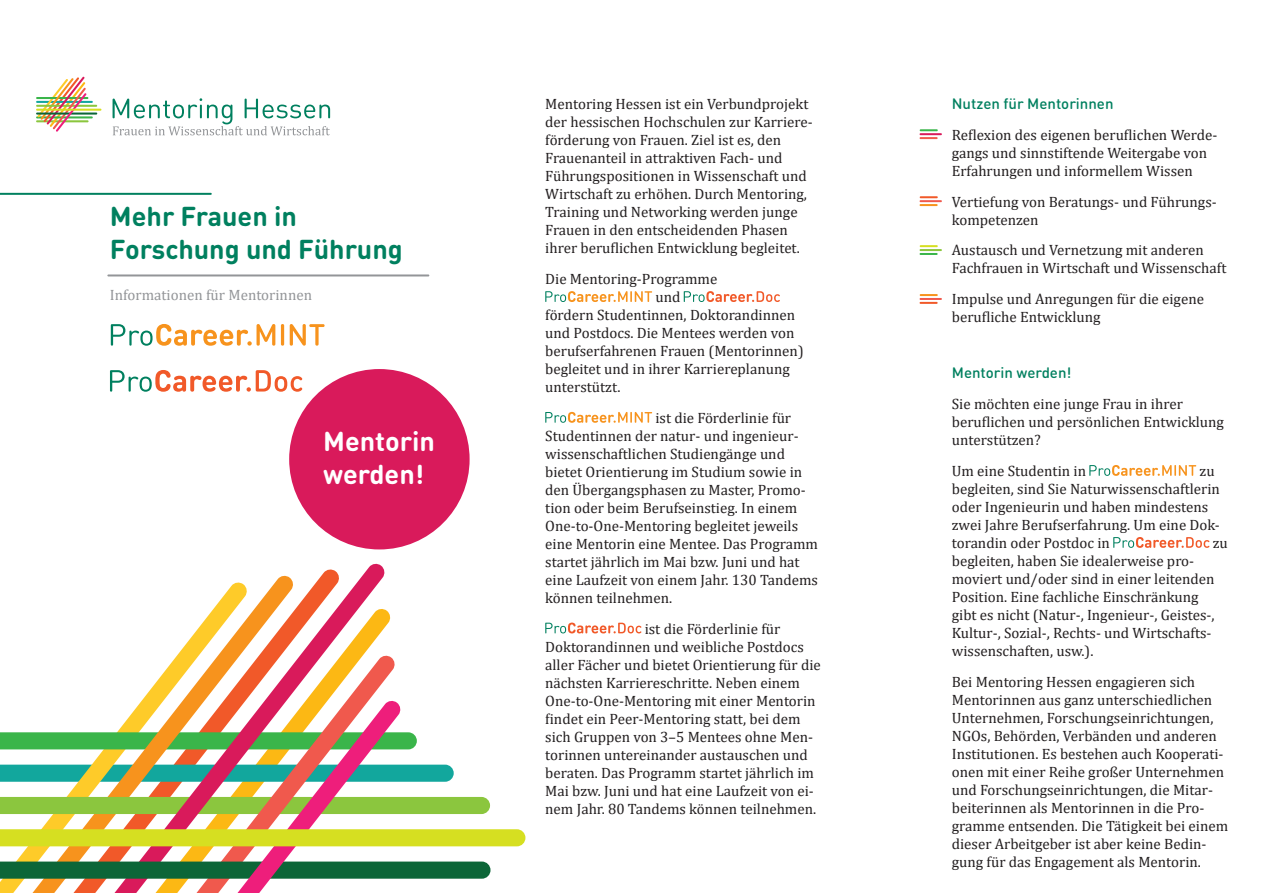
<style>
.page{position:relative;width:1263px;height:893px;background:#fff}
.page>*{position:absolute;margin:0;border:0;box-sizing:border-box;transform-origin:0 0}
.t1{font:700 27px/32.4px "DIN Round OT";color:#00805f}
.t2{font:700 27px/32.4px "DIN Round OT";color:#fff}
.t3{font:15px/18px "Cambria";color:#231f20}
.t4{font:500 15px "DIN Round OT";color:#00805f}
.t5{font:15px "Cambria";color:#939598}
</style>
<div class="page">
<hr style="left:107px;top:274px;width:322px;height:2px;background:#939598">
<svg style="left:0;top:193px;width:212px;height:2px"></svg>
<svg style="left:113px;top:98px;width:217px;height:37px"></svg>
<hr style="left:36px;top:120px;width:53px;height:2px;background:#8bc63e">
<hr style="left:36px;top:116px;width:57px;height:2px;background:#3ab54a">
<hr style="left:36px;top:101px;width:57px;height:2px;background:#12a79d">
<hr style="left:36px;top:97px;width:52px;height:2px;background:#3ab54a">
<hr style="left:36px;top:105px;width:61px;height:2px;background:#8bc63e">
<hr style="left:36px;top:113px;width:61px;height:2px;background:#0c6638">
<svg style="left:37px;top:77px;width:50px;height:55px"></svg>
<hr style="left:36px;top:109px;width:65px;height:2px;background:#d6df21">
<svg style="left:111px;top:324px;width:164px;height:22px"></svg>
<svg style="left:281px;top:324px;width:3px;height:22px"></svg>
<svg style="left:290px;top:324px;width:35px;height:22px"></svg>
<svg style="left:110px;top:370px;width:192px;height:22px"></svg>
<svg style="left:545px;top:291px;width:107px;height:11px"></svg>
<svg style="left:684px;top:291px;width:96px;height:11px"></svg>
<svg style="left:545px;top:412px;width:107px;height:11px"></svg>
<svg style="left:545px;top:623px;width:96px;height:10px"></svg>
<svg style="left:1089px;top:465px;width:107px;height:11px"></svg>
<svg style="left:1113px;top:537px;width:96px;height:11px"></svg>
<svg style="left:401px;top:765px;width:53px;height:17px"></svg>
<svg style="left:0;top:749px;width:18px;height:144px"></svg>
<svg style="left:0;top:732px;width:417px;height:17px"></svg>
<svg style="left:18px;top:732px;width:51px;height:161px"></svg>
<div style="left:0;top:797px;width:490px;height:17px;background:#8bc63e"></div>
<svg style="left:69px;top:563px;width:316px;height:330px"></svg>
<svg style="left:0;top:861px;width:490px;height:18px;background:#196c3f"></svg>
<svg style="left:146px;top:700px;width:255px;height:193px"></svg>
<div style="left:0;top:829px;width:525px;height:17px;background:#d6df21"></div>
<svg style="left:920px;top:129px;width:18px;height:2px"></svg>
<svg style="left:919px;top:137px;width:19px;height:2px"></svg>
<hr style="left:919px;top:133px;width:23px;height:2px;background:#d91a5b">
<svg style="left:920px;top:196px;width:18px;height:2px"></svg>
<svg style="left:919px;top:204px;width:19px;height:2px"></svg>
<hr style="left:919px;top:200px;width:23px;height:2px;background:#f0594d">
<svg style="left:920px;top:245px;width:18px;height:2px"></svg>
<svg style="left:919px;top:253px;width:19px;height:2px"></svg>
<hr style="left:919px;top:249px;width:23px;height:2px;background:#8bc63e">
<svg style="left:920px;top:294px;width:18px;height:2px"></svg>
<svg style="left:919px;top:302px;width:19px;height:2px"></svg>
<hr style="left:919px;top:298px;width:23px;height:2px;background:#f0594d">
<div style="left:289px;top:369px;width:181px;height:180px;background:#d91a5b;border-radius:50%"></div>
<h1 class="t1" style="left:110px;top:200px;width:294px">Mehr Frauen in<br>Forschung und Führung</h1>
<p class="t5" style="left:110px;top:286px;width:204px">Informationen für Mentorinnen</p>
<h1 class="t2" style="left:323px;top:425px;width:113px">Mentorin werden!</h1>
<p class="t3" style="left:545px;top:95px;width:269px">Mentoring Hessen ist ein Verbundprojekt der hessischen Hochschulen zur Karriere&shy;förderung von Frauen. Ziel ist es, den Frauenanteil in attraktiven Fach- und Führungspositionen in Wissenschaft und Wirtschaft zu erhöhen. Durch Mentoring, Training und Networking werden junge Frauen in den entscheidenden Phasen ihrer beruflichen Entwicklung begleitet.</p>
<p class="t3" style="left:545px;top:270px;width:174px">Die Mentoring-Programme</p>
<p class="t3" style="left:655px;top:288px;width:26px">und</p>
<p class="t3" style="left:545px;top:306px;width:251px">fördern Studentinnen, Doktorandinnen</p>
<p class="t3" style="left:545px;top:324px;width:251px">und Postdocs. Die Mentees werden von</p>
<p class="t3" style="left:545px;top:342px;width:260px">berufserfahrenen Frauen (Mentorinnen)</p>
<p class="t3" style="left:545px;top:360px;width:246px">begleitet und in ihrer Karriereplanung</p>
<p class="t3" style="left:545px;top:378px;width:77px">unterstützt.</p>
<p class="t3" style="left:545px;top:409px;width:274px;text-indent:110px">ist die Förderlinie für Studentinnen der natur- und ingenieur&shy;wissenschaftlichen Studiengänge und bietet Orientierung im Studium sowie in den Übergangsphasen zu Master, Promo&shy;tion oder beim Berufseinstieg. In einem One-to-One-Mentoring begleitet jeweils eine Mentorin eine Mentee. Das Programm startet jährlich im Mai bzw. Juni und hat eine Laufzeit von einem Jahr. 130 Tandems können teilnehmen.</p>
<p class="t3" style="left:545px;top:619px;width:277px;text-indent:99px">ist die Förderlinie für Doktorandinnen und weibliche Postdocs aller Fächer und bietet Orientierung für die nächsten Karriereschritte. Neben einem One-to-One-Mentoring mit einer Mentorin findet ein Peer-Mentoring statt, bei dem sich Gruppen von 3–5 Mentees ohne Men&shy;torinnen untereinander austauschen und beraten. Das Programm startet jährlich im Mai bzw. Juni und hat eine Laufzeit von ei&shy;nem Jahr. 80 Tandems können teilnehmen.</p>
<p class="t4" style="left:952px;top:94px;width:163px">Nutzen für Mentorinnen</p>
<p class="t3" style="left:952px;top:126px;width:267px">Reflexion des eigenen beruflichen Werde&shy;gangs und sinnstiftende Weitergabe von<br>Erfahrungen und informellem Wissen</p>
<p class="t3" style="left:952px;top:192px;width:266px">Vertiefung von Beratungs- und Führungs&shy;kompetenzen</p>
<p class="t3" style="left:952px;top:241px;width:276px">Austausch und Vernetzung mit anderen<br>Fachfrauen in Wirtschaft und Wissenschaft</p>
<p class="t3" style="left:952px;top:290px;width:254px">Impulse und Anregungen für die eigene berufliche Entwicklung</p>
<p class="t4" style="left:952px;top:363px;width:121px">Mentorin werden!</p>
<p class="t3" style="left:952px;top:395px;width:274px">Sie möchten eine junge Frau in ihrer beruflichen und persönlichen Entwicklung unterstützen?</p>
<p class="t3" style="left:952px;top:462px;width:136px">Um eine Studentin in</p>
<p class="t3" style="left:952px;top:462px;width:270px;text-indent:248px">zu begleiten, sind Sie Naturwissenschaftlerin oder Ingenieurin und haben mindestens zwei Jahre Berufserfahrung. Um eine Dok&shy;torandin oder Postdoc in</p>
<p class="t3" style="left:1213px;top:534px;width:17px">zu</p>
<p class="t3" style="left:952px;top:552px;width:264px">begleiten, haben Sie idealerweise pro&shy;moviert und/oder sind in einer leitenden Position. Eine fachliche Einschränkung gibt es nicht (Natur-, Ingenieur-, Geistes-, Kultur-, Sozial-, Rechts- und Wirtschafts&shy;wissenschaften, usw.).</p>
<p class="t3" style="left:952px;top:672px;width:278px">Bei Mentoring Hessen engagieren sich Mentorinnen aus ganz unterschiedlichen Unternehmen, Forschungseinrichtungen, NGOs, Behörden, Verbänden und anderen Institutionen. Es bestehen auch Kooperati&shy;onen mit einer Reihe großer Unternehmen und Forschungseinrichtungen, die Mitar&shy;beiterinnen als Mentorinnen in die Pro&shy;gramme entsenden. Die Tätigkeit bei einem dieser Arbeitgeber ist aber keine Bedin&shy;gung für das Engagement als Mentorin.</p>
</div>
